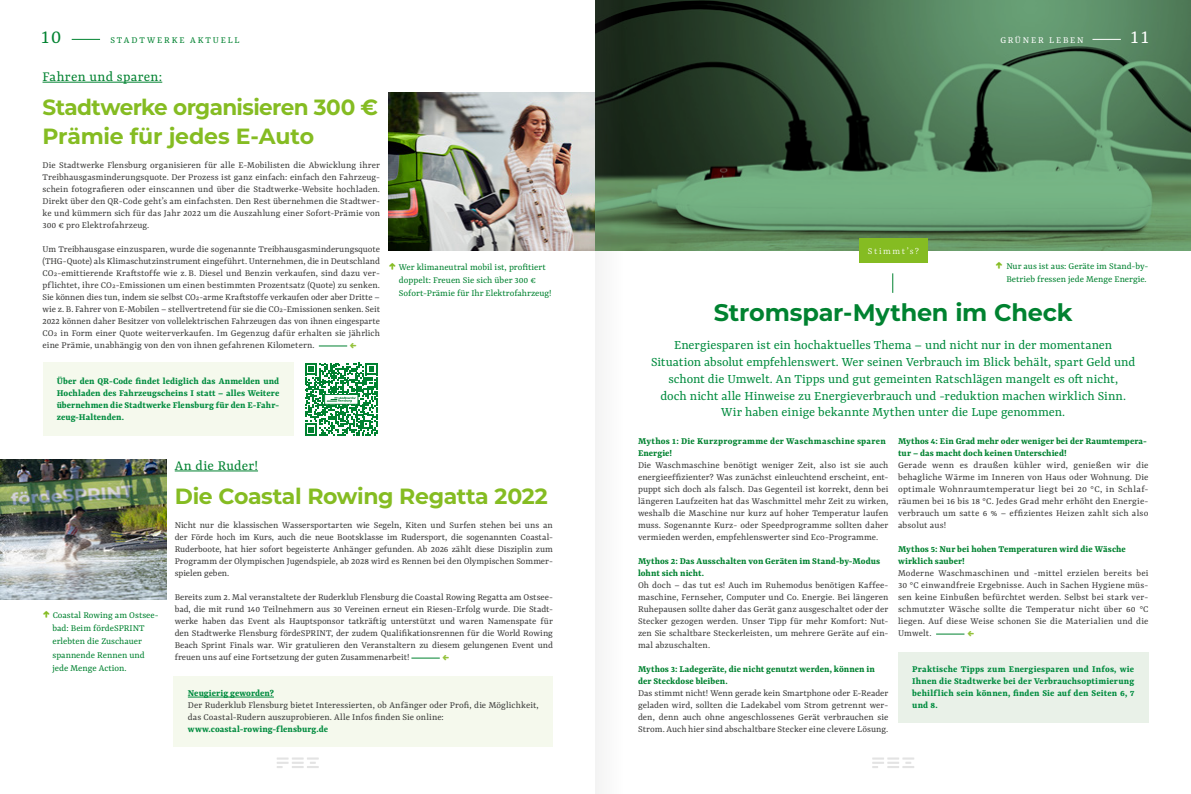
<style>
.page{position:relative;width:1191px;height:794px;background:#fff}
.page>*{position:absolute;margin:0;border:0;box-sizing:border-box;transform-origin:0 0}
.t1{font:700 24px "Montserrat";letter-spacing:-.01em;color:#008230}
.t2{font:700 22px/28.8px "Montserrat";letter-spacing:-.02em;color:#85bc22}
.t3{font:20px "Yrsa";color:#008230}
.t4{font:20px "Yrsa";color:#fff}
.t5{font:15px "Yrsa";letter-spacing:.015em;color:#008230}
.t6{font:14px/16.8px "Yrsa";letter-spacing:-.005em;color:#008b3e;text-align:center}
.t7{font:10px/12px "Yrsa";letter-spacing:.005em;color:#3b3b3a;text-align:justify}
.t8{font:700 10px/12px "Yrsa";letter-spacing:.01em;color:#008b3e;text-align:justify}
.t9{font:700 10px/12px "Yrsa";letter-spacing:.005em;color:#008230}
.t10{font:10px/13.1px "Yrsa";color:#008230}
.t11{font:700 10px/12px "Yrsa";letter-spacing:.025em;color:#008230}
.t12{font:10px "Yrsa";letter-spacing:.19em;color:#008230}
.t13{font:10px "Yrsa";letter-spacing:.18em;color:#fff}
.t14{font:300 10px "Yrsa";letter-spacing:.16em;color:#fff}
</style>
<div class="page">
<svg style="left:872px;top:757px;width:42px;height:11px"></svg>
<svg style="left:277px;top:757px;width:42px;height:11px"></svg>
<svg style="left:72px;top:39px;width:28px;height:1px"></svg>
<div style="left:43px;top:362px;width:250px;height:74px;background:#f5f9ed"></div>
<div style="left:174px;top:676px;width:379px;height:70px;background:#f5f9ed"></div>
<hr style="left:188px;top:697px;width:86px;height:1px;background:#008b3e">
<hr style="left:43px;top:82px;width:119px;height:1px;background:#008230">
<img style="left:388px;top:92px;width:187px;height:159px">
<svg style="left:305px;top:363px;width:73px;height:73px"></svg>
<div style="left:324px;top:394px;width:34px;height:11px;border:1px solid #008230"></div>
<hr style="left:175px;top:470px;width:83px;height:1px;background:#008230">
<img style="left:0;top:459px;width:166px;height:140px">
<svg style="left:624px;top:0;width:567px;height:251px;background:#4c7453"></svg>
<div style="left:859px;top:238px;width:68px;height:25px;background:#85bc22"></div>
<svg style="left:892px;top:273px;width:1px;height:20px"></svg>
<svg style="left:1092px;top:39px;width:28px;height:1px"></svg>
<div style="left:898px;top:652px;width:250px;height:70px;background:#e9f1e8"></div>
<svg style="left:575px;top:92px;width:20px;height:159px;background:#c1c3bd"></svg>
<svg style="left:595px;top:0;width:29px;height:794px;fill:#f6f6f5"></svg>
<svg style="left:319px;top:345px;width:29px;height:2px"></svg>
<svg style="left:411px;top:657px;width:29px;height:2px"></svg>
<svg style="left:936px;top:633px;width:29px;height:2px"></svg>
<h3 class="t3" style="left:42px;top:24px;width:21px">10</h3>
<p class="t12" style="left:110px;top:33px;width:131px">STADTWERKE AKTUELL</p>
<h3 class="t5" style="left:43px;top:67px;width:121px">Fahren und sparen:</h3>
<h2 class="t2" style="left:43px;top:92px;width:337px">Stadtwerke organisieren 300 €<br>Prämie für jedes E-Auto</h2>
<p class="t7" style="left:43px;top:158px;width:339px">Die Stadtwerke Flensburg organisieren für alle E-Mobilisten die Abwicklung ihrer Treibhausgasminderungsquote. Der Prozess ist ganz einfach: einfach den Fahrzeug&shy;schein fotografieren oder einscannen und über die Stadtwerke-Website hochladen.<br>Direkt über den QR-Code geht’s am einfachsten. Den Rest übernehmen die Stadtwer&shy;ke und kümmern sich für das Jahr 2022 um die Auszahlung einer Sofort-Prämie von 300 € pro Elektrofahrzeug.</p>
<p class="t7" style="left:43px;top:242px;width:339px">Um Treibhausgase einzusparen, wurde die sogenannte Treibhausgasminderungsquote (THG-Quote) als Klimaschutzinstrument eingeführt. Unternehmen, die in Deutschland CO2-emittierende Kraftstoffe wie z. B. Diesel und Benzin verkaufen, sind dazu ver&shy;pflichtet, ihre CO2-Emissionen um einen bestimmten Prozentsatz (Quote) zu senken.<br>Sie können dies tun, indem sie selbst CO2-arme Kraftstoffe verkaufen oder aber Dritte – wie z. B. Fahrer von E-Mobilen – stellvertretend für sie die CO2-Emissionen senken. Seit 2022 können daher Besitzer von vollelektrischen Fahrzeugen das von ihnen eingesparte CO2 in Form einer Quote weiterverkaufen. Im Gegenzug dafür erhalten sie jährlich eine Prämie, unabhängig von den von ihnen gefahrenen Kilometern.</p>
<p class="t8" style="left:57px;top:374px;width:224px">Über den QR-Code findet lediglich das Anmelden und Hochladen des Fahrzeugscheins I statt – alles Weitere übernehmen die Stadtwerke Flensburg für den E-Fahr&shy;zeug-Haltenden.</p>
<p class="t10" style="left:399px;top:259px;width:154px">Wer klimaneutral mobil ist, profitiert doppelt: Freuen Sie sich über 300 €<br>Sofort-Prämie für Ihr Elektrofahrzeug!</p>
<p class="t10" style="left:52px;top:608px;width:108px">Coastal Rowing am Ostsee&shy;bad: Beim fördeSPRINT erlebten die Zuschauer spannende Rennen und jede Menge Action.</p>
<h3 class="t5" style="left:175px;top:456px;width:85px">An die Ruder!</h3>
<h2 class="t2" style="left:175px;top:481px;width:374px">Die Coastal Rowing Regatta 2022</h2>
<p class="t7" style="left:175px;top:518px;width:380px">Nicht nur die klassischen Wassersportarten wie Segeln, Kiten und Surfen stehen bei uns an der Förde hoch im Kurs, auch die neue Bootsklasse im Rudersport, die sogenannten Coastal-Ruderboote, hat hier sofort begeisterte Anhänger gefunden. Ab 2026 zählt diese Disziplin zum Programm der Olympischen Jugendspiele, ab 2028 wird es Rennen bei den Olympischen Sommer&shy;spielen geben.</p>
<p class="t7" style="left:175px;top:590px;width:380px">Bereits zum 2. Mal veranstaltete der Ruderklub Flensburg die Coastal Rowing Regatta am Ostsee&shy;bad, die mit rund 140 Teilnehmern aus 30 Vereinen erneut ein Riesen-Erfolg wurde. Die Stadt&shy;werke haben das Event als Hauptsponsor tatkräftig unterstützt und waren Namenspate für den Stadtwerke Flensburg fördeSPRINT, der zudem Qualifikationsrennen für die World Rowing Beach Sprint Finals war. Wir gratulieren den Veranstaltern zu diesem gelungenen Event und freuen uns auf eine Fortsetzung der guten Zusammenarbeit!</p>
<p class="t8" style="left:188px;top:686px;width:88px">Neugierig geworden?</p>
<p class="t7" style="left:188px;top:698px;width:352px">Der Ruderklub Flensburg bietet Interessierten, ob Anfänger oder Profi, die Möglichkeit, das Coastal-Rudern auszuprobieren. Alle Infos finden Sie online:</p>
<p class="t8" style="left:188px;top:722px;width:142px">www.coastal-rowing-flensburg.de</p>
<p class="t14" style="left:868px;top:244px;width:52px">Stimmt’s?</p>
<p class="t13" style="left:1000px;top:33px;width:85px">GRÜNER LEBEN</p>
<h3 class="t4" style="left:1131px;top:24px;width:19px">11</h3>
<p class="t10" style="left:1006px;top:259px;width:144px">Nur aus ist aus: Geräte im Stand-by-<br>Betrieb fressen jede Menge Energie.</p>
<h1 class="t1" style="left:714px;top:295px;width:360px">Stromspar-Mythen im Check</h1>
<p class="t6" style="left:651px;top:336px;width:486px">Energiesparen ist ein hochaktuelles Thema – und nicht nur in der momentanen Situation absolut empfehlenswert. Wer seinen Verbrauch im Blick behält, spart Geld und schont die Umwelt. An Tipps und gut gemeinten Ratschlägen mangelt es oft nicht,<br>doch nicht alle Hinweise zu Energieverbrauch und -reduktion machen wirklich Sinn.<br>Wir haben einige bekannte Mythen unter die Lupe genommen.</p>
<p class="t11" style="left:638px;top:434px;width:249px">Mythos 1: Die Kurzprogramme der Waschmaschine sparen<br>Energie!</p>
<p class="t7" style="left:638px;top:458px;width:252px">Die Waschmaschine benötigt weniger Zeit, also ist sie auch energieeffizienter? Was zunächst einleuchtend erscheint, ent&shy;puppt sich doch als falsch. Das Gegenteil ist korrekt, denn bei längeren Laufzeiten hat das Waschmittel mehr Zeit zu wirken, weshalb die Maschine nur kurz auf hoher Temperatur laufen muss. Sogenannte Kurz- oder Speedprogramme sollten daher vermieden werden, empfehlenswerter sind Eco-Programme.</p>
<p class="t9" style="left:638px;top:554px;width:244px">Mythos 2: Das Ausschalten von Geräten im Stand-by-Modus lohnt sich nicht.</p>
<p class="t7" style="left:638px;top:578px;width:252px">Oh doch – das tut es! Auch im Ruhemodus benötigen Kaffee&shy;maschine, Fernseher, Computer und Co. Energie. Bei längeren Ruhepausen sollte daher das Gerät ganz ausgeschaltet oder der Stecker gezogen werden. Unser Tipp für mehr Komfort: Nut&shy;zen Sie schaltbare Steckerleisten, um mehrere Geräte auf ein&shy;mal abzuschalten.</p>
<p class="t9" style="left:638px;top:662px;width:238px">Mythos 3: Ladegeräte, die nicht genutzt werden, können in der Steckdose bleiben.</p>
<p class="t7" style="left:638px;top:686px;width:252px">Das stimmt nicht! Wenn gerade kein Smartphone oder E-Reader geladen wird, sollten die Ladekabel vom Strom getrennt wer&shy;den, denn auch ohne angeschlossenes Gerät verbrauchen sie Strom. Auch hier sind abschaltbare Stecker eine clevere Lösung.</p>
<p class="t9" style="left:898px;top:434px;width:250px">Mythos 4: Ein Grad mehr oder weniger bei der Raumtempera&shy;tur – das macht doch keinen Unterschied!</p>
<p class="t7" style="left:898px;top:458px;width:252px">Gerade wenn es draußen kühler wird, genießen wir die behagliche Wärme im Inneren von Haus oder Wohnung. Die optimale Wohnraumtemperatur liegt bei 20 °C, in Schlaf&shy;räumen bei 16 bis 18 °C. Jedes Grad mehr erhöht den Energie&shy;verbrauch um satte 6 % – effizientes Heizen zahlt sich also absolut aus!</p>
<p class="t9" style="left:898px;top:542px;width:229px">Mythos 5: Nur bei hohen Temperaturen wird die Wäsche wirklich sauber!</p>
<p class="t7" style="left:898px;top:566px;width:252px">Moderne Waschmaschinen und -mittel erzielen bereits bei 30 °C einwandfreie Ergebnisse. Auch in Sachen Hygiene müs&shy;sen keine Einbußen befürchtet werden. Selbst bei stark ver&shy;schmutzter Wäsche sollte die Temperatur nicht über 60 °C liegen. Auf diese Weise schonen Sie die Materialien und die Umwelt.</p>
<p class="t8" style="left:912px;top:662px;width:223px">Praktische Tipps zum Energiesparen und Infos, wie Ihnen die Stadtwerke bei der Verbrauchsoptimierung behilflich sein können, finden Sie auf den Seiten 6, 7 und 8.</p>
</div>
